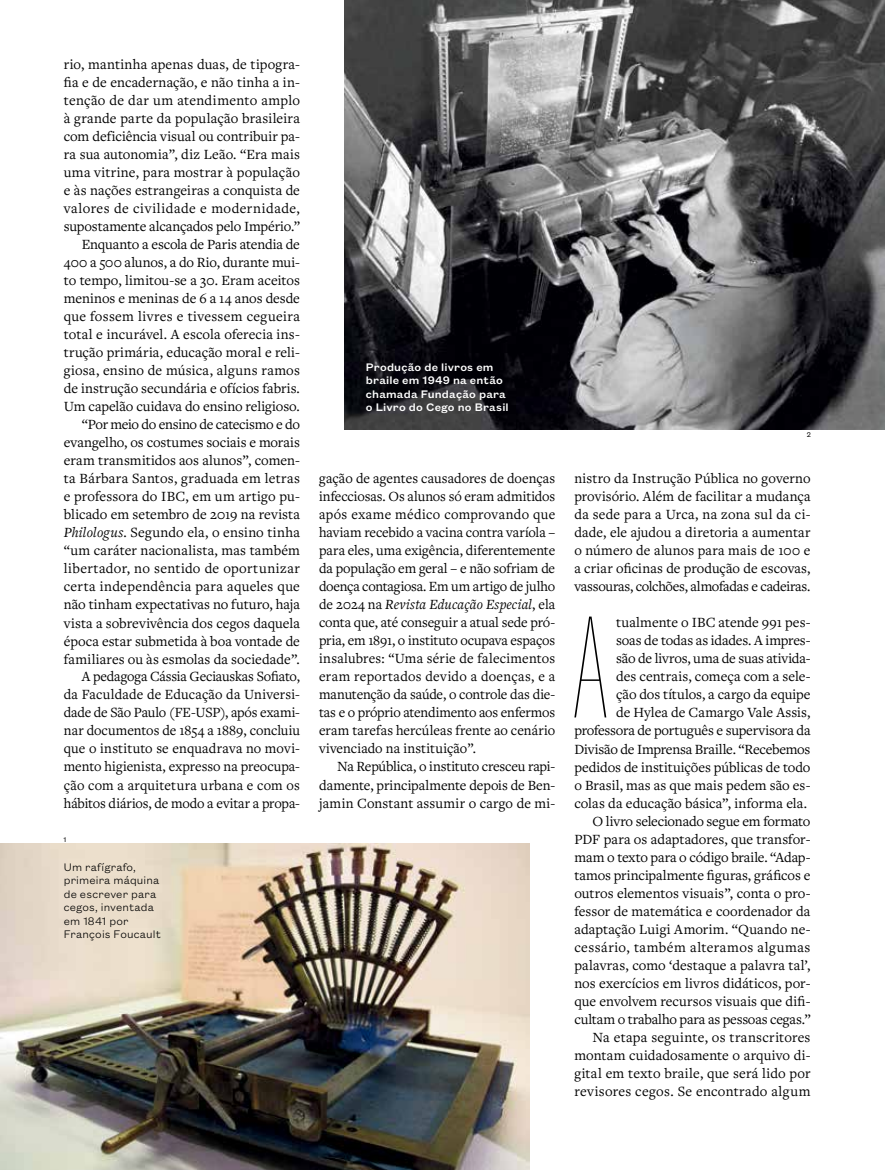
<style>
.page{position:relative;width:885px;height:1170px;background:#fff}
.page>*{position:absolute;margin:0;border:0;box-sizing:border-box;transform-origin:0 0}
.t1{font:100 136.2px "Manuka";color:#000}
.t2{font:14.7px/18px "Freight Text Pro";letter-spacing:.005em;color:#000;text-align:justify}
.t3{font:12px/13.5px "Founders Gtsk Txt Lt";letter-spacing:.015em;color:#000}
.t4{font:12px/13.5px "Founders Gtsk Txt Med";letter-spacing:.015em;color:#fff}
.t5{font:7.5px "Founders Gtsk Txt";color:#000}
.s1{font-style:italic}
</style>
<div class="page">
<img style="left:0;top:843px;width:529px;height:326px">
<img style="left:345px;top:0;width:539px;height:429px">
<p class="t2" style="left:64px;top:55px;width:238px;text-align:right">rio, mantinha apenas duas, de tipogra&shy;fia e de encadernação, e não tinha a in&shy;tenção de dar um atendimento amplo à grande parte da população brasileira com deficiência visual ou contribuir pa&shy;ra sua autonomia”, diz Leão. “Era mais uma vitrine, para mostrar à população e às nações estrangeiras a conquista de valores de civilidade e modernidade, supostamente alcançados pelo Império.” Enquanto a escola de Paris atendia de 400 a 500 alunos, a do Rio, durante mui&shy;to tempo, limitou-se a 30. Eram aceitos meninos e meninas de 6 a 14 anos desde que fossem livres e tivessem cegueira total e incurável. A escola oferecia ins&shy;trução primária, educação moral e reli&shy;giosa, ensino de música, alguns ramos de instrução secundária e ofícios fabris.<br>Um capelão cuidava do ensino religioso. “Por meio do ensino de catecismo e do evangelho, os costumes sociais e morais eram transmitidos aos alunos”, comen&shy;ta Bárbara Santos, graduada em letras e professora do IBC, em um artigo pu&shy;blicado em setembro de 2019 na revista <span class="s1">Philologus</span>. Segundo ela, o ensino tinha “um caráter nacionalista, mas também libertador, no sentido de oportunizar certa independência para aqueles que não tinham expectativas no futuro, haja vista a sobrevivência dos cegos daquela época estar submetida à boa vontade de familiares ou às esmolas da sociedade”.<br>A pedagoga Cássia Geciauskas Sofiato,<br>da Faculdade de Educação da Universi&shy;dade de São Paulo (FE-USP), após exami&shy;nar documentos de 1854 a 1889, concluiu que o instituto se enquadrava no movi&shy;mento higienista, expresso na preocupa&shy;ção com a arquitetura urbana e com os hábitos diários, de modo a evitar a propa-</p>
<p class="t5" style="left:64px;top:834px;width:4px">1</p>
<p class="t3" style="left:64px;top:859px;width:99px">Um rafígrafo, primeira máquina de escrever para cegos, inventada em 1841 por<br>François Foucault</p>
<p class="t4" style="left:366px;top:359px;width:144px">Produção de livros em braile em 1949 na então chamada Fundação para o Livro do Cego no Brasil</p>
<p class="t2" style="left:319px;top:469px;width:238px">gação de agentes causadores de doenças infecciosas. Os alunos só eram admitidos após exame médico comprovando que haviam recebido a vacina contra varíola – para eles, uma exigência, diferentemente da população em geral – e não sofriam de doença contagiosa. Em um artigo de julho de 2024 na <span class="s1">Revista Educação Especial</span>, ela conta que, até conseguir a atual sede pró&shy;pria, em 1891, o instituto ocupava espaços insalubres: “Uma série de falecimentos eram reportados devido a doenças, e a manutenção da saúde, o controle das die&shy;tas e o próprio atendimento aos enfermos eram tarefas hercúleas frente ao cenário vivenciado na instituição”.</p>
<p class="t2" style="left:319px;top:757px;width:237px;text-indent:18px">Na República, o instituto cresceu rapi&shy;damente, principalmente depois de Ben&shy;jamin Constant assumir o cargo de mi-</p>
<p class="t5" style="left:806px;top:429px;width:6px">2</p>
<p class="t2" style="left:574px;top:469px;width:237px">nistro da Instrução Pública no governo provisório. Além de facilitar a mudança da sede para a Urca, na zona sul da ci&shy;dade, ele ajudou a diretoria a aumentar o número de alunos para mais de 100 e a criar oficinas de produção de escovas, vassouras, colchões, almofadas e cadeiras.</p>
<h1 class="t1" style="left:571px;top:602px;width:39px">A</h1>
<p class="t2" style="left:574px;top:613px;width:238px;text-align:right">tualmente o IBC atende 991 pes-<br>soas de todas as idades. A impres-<br>são de livros, uma de suas ativida-<br>des centrais, começa com a sele-<br>ção dos títulos, a cargo da equipe<br>de Hylea de Camargo Vale Assis, professora de português e supervisora da Divisão de Imprensa Braille. “Recebemos pedidos de instituições públicas de todo o Brasil, mas as que mais pedem são es&shy;colas da educação básica”, informa ela.<br>O livro selecionado segue em formato PDF para os adaptadores, que transfor&shy;mam o texto para o código braile. “Adap&shy;tamos principalmente figuras, gráficos e outros elementos visuais”, conta o pro&shy;fessor de matemática e coordenador da adaptação Luigi Amorim. “Quando ne&shy;cessário, também alteramos algumas palavras, como ‘destaque a palavra tal’, nos exercícios em livros didáticos, por&shy;que envolvem recursos visuais que difi&shy;cultam o trabalho para as pessoas cegas.” Na etapa seguinte, os transcritores montam cuidadosamente o arquivo di&shy;gital em texto braile, que será lido por revisores cegos. Se encontrado algum</p>
</div>
